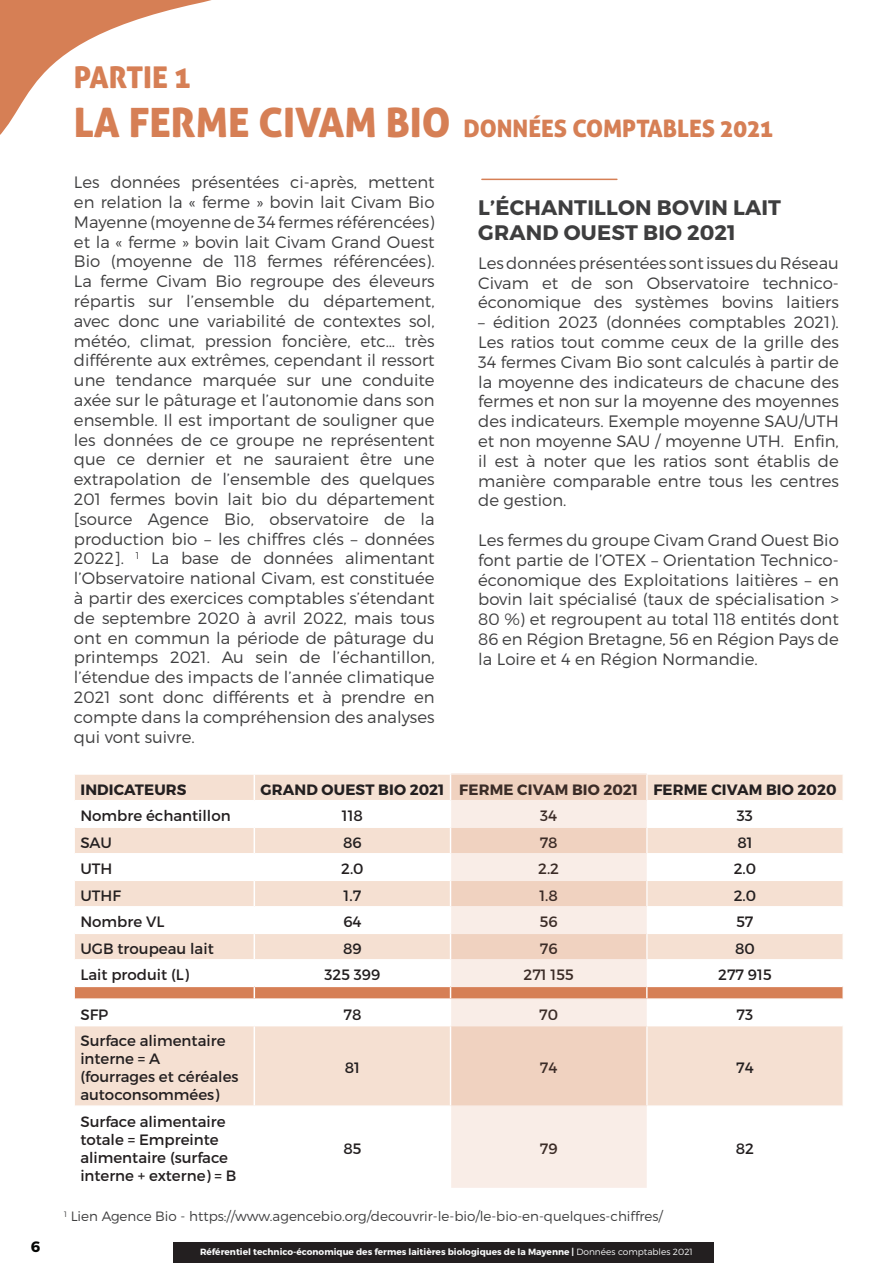
<style>
.page{position:relative;width:893px;height:1263px;background:#fff}
.page>*{position:absolute;margin:0;border:0;box-sizing:border-box;transform-origin:0 0}
.t1{font:30px "Aller Display";color:#d67f55}
.t2{font:24px "Aller Display";color:#d67f55}
.t3{font:700 21px/25.2px "Montserrat";letter-spacing:.01em;color:#3e3e3f}
.t4{font:300 16.5px/19.8px "Montserrat";color:#3e3e3f;text-align:justify}
.t5{font:15px/18px "Montserrat";color:#231f20}
.t6{font:700 15px "Montserrat";letter-spacing:.01em;color:#231f20}
.t7{font:700 15px "Montserrat";color:#040503}
.t8{font:300 13.5px "Montserrat";color:#3e3e3f}
.t9{font:700 9px "Montserrat";color:#f9fafa}
.s1{font-size:40.5px}
.s2{font-weight:300}
</style>
<div class="page">
<svg style="left:0;top:0;width:212px;height:135px"></svg>
<div style="left:173px;top:1242px;width:541px;height:21px;background:#231f20"></div>
<div style="left:75px;top:1026px;width:768px;height:79px;background:#f5e0d2"></div>
<svg style="left:74px;top:774px;width:769px;height:225px"></svg>
<hr style="left:647px;top:998px;width:196px;height:2px;background:#fff">
<hr style="left:254px;top:1026px;width:1px;height:79px;background:#fff">
<hr style="left:450px;top:1026px;width:1px;height:79px;background:#fff">
<hr style="left:646px;top:1026px;width:2px;height:79px;background:#fff">
<hr style="left:482px;top:179px;width:135px;height:1px;background:#d67f55">
<svg style="left:451px;top:773px;width:196px;height:415px;background:#f4ded2"></svg>
<p class="t7" style="left:31px;top:1238px;width:11px">6</p>
<h1 class="t1" style="left:74px;top:58px;width:118px">PARTIE 1</h1>
<h2 class="t2" style="left:74px;top:113px;width:700px"><span class="s1">LA FERME CIVAM BIO</span> DONNÉES COMPTABLES 2021</h2>
<p class="t4" style="left:74px;top:172px;width:362px">Les données présentées ci-après, mettent en relation la « ferme » bovin lait Civam Bio Mayenne (moyenne de 34 fermes référencées) et la « ferme » bovin lait Civam Grand Ouest Bio (moyenne de 118 fermes référencées).<br>La ferme Civam Bio regroupe des éleveurs répartis sur l’ensemble du département, avec donc une variabilité de contextes sol, météo, climat, pression foncière, etc… très différente aux extrêmes, cependant il ressort une tendance marquée sur une conduite axée sur le pâturage et l’autonomie dans son ensemble. Il est important de souligner que les données de ce groupe ne représentent que ce dernier et ne sauraient être une extrapolation de l’ensemble des quelques 201 fermes bovin lait bio du département [source Agence Bio, observatoire de la production bio – les chiffres clés – données 2022]. <sup>1</sup> La base de données alimentant l’Observatoire national Civam, est constituée à partir des exercices comptables s’étendant de septembre 2020 à avril 2022, mais tous ont en commun la période de pâturage du printemps 2021. Au sein de l’échantillon, l’étendue des impacts de l’année climatique 2021 sont donc différents et à prendre en compte dans la compréhension des analyses qui vont suivre.</p>
<p class="t3" style="left:478px;top:195px;width:304px">L’ÉCHANTILLON BOVIN LAIT<br>GRAND OUEST BIO 2021</p>
<p class="t4" style="left:478px;top:253px;width:362px">Les données présentées sont issues du Réseau Civam et de son Observatoire technico&shy;économique des systèmes bovins laitiers</p>
<p class="t4" style="left:478px;top:312px;width:362px">– édition 2023 (données comptables 2021).<br>Les ratios tout comme ceux de la grille des 34 fermes Civam Bio sont calculés à partir de la moyenne des indicateurs de chacune des fermes et non sur la moyenne des moyennes des indicateurs. Exemple moyenne SAU/UTH et non moyenne SAU / moyenne UTH. Enfin, il est à noter que les ratios sont établis de manière comparable entre tous les centres de gestion.</p>
<p class="t4" style="left:478px;top:530px;width:362px">Les fermes du groupe Civam Grand Ouest Bio font partie de l’OTEX – Orientation Technico&shy;économique des Exploitations laitières – en bovin lait spécialisé (taux de spécialisation &gt; 80 %) et regroupent au total 118 entités dont 86 en Région Bretagne, 56 en Région Pays de la Loire et 4 en Région Normandie.</p>
<p class="t6" style="left:80px;top:781px;width:108px">INDICATEURS</p>
<p class="t6" style="left:261px;top:781px;width:577px">GRAND OUEST BIO 2021 FERME CIVAM BIO 2021 FERME CIVAM BIO 2020</p>
<p class="t5" style="left:80px;top:807px;width:152px">Nombre échantillon</p>
<p class="t5" style="left:342px;top:807px;width:22px">118</p>
<p class="t5" style="left:540px;top:807px;width:19px">34</p>
<p class="t5" style="left:737px;top:807px;width:18px">33</p>
<p class="t5" style="left:80px;top:833px;width:33px">SAU</p>
<p class="t5" style="left:343px;top:833px;width:20px">86</p>
<p class="t5" style="left:540px;top:833px;width:19px">78</p>
<p class="t5" style="left:737px;top:833px;width:17px">81</p>
<p class="t5" style="left:80px;top:860px;width:34px">UTH</p>
<p class="t5" style="left:341px;top:860px;width:24px">2.0</p>
<p class="t5" style="left:538px;top:860px;width:22px">2.2</p>
<p class="t5" style="left:734px;top:860px;width:24px">2.0</p>
<p class="t5" style="left:80px;top:886px;width:42px">UTHF</p>
<p class="t5" style="left:344px;top:886px;width:19px">1.7</p>
<p class="t5" style="left:539px;top:886px;width:20px">1.8</p>
<p class="t5" style="left:734px;top:886px;width:24px">2.0</p>
<p class="t5" style="left:80px;top:913px;width:86px">Nombre VL</p>
<p class="t5" style="left:343px;top:913px;width:20px">64</p>
<p class="t5" style="left:540px;top:913px;width:19px">56</p>
<p class="t5" style="left:736px;top:913px;width:19px">57</p>
<p class="t5" style="left:80px;top:939px;width:135px">UGB troupeau lait</p>
<p class="t5" style="left:343px;top:939px;width:20px">89</p>
<p class="t5" style="left:540px;top:939px;width:19px">76</p>
<p class="t5" style="left:735px;top:939px;width:21px">80</p>
<p class="t5" style="left:80px;top:966px;width:110px">Lait produit (L)</p>
<p class="t5" style="left:324px;top:966px;width:57px">325 399</p>
<p class="t5" style="left:524px;top:966px;width:52px">271 155</p>
<p class="t5" style="left:718px;top:966px;width:55px">277 915</p>
<p class="t5" style="left:80px;top:1005px;width:30px">SFP</p>
<p class="t5" style="left:343px;top:1005px;width:19px">78</p>
<p class="t5" style="left:539px;top:1005px;width:20px">70</p>
<p class="t5" style="left:737px;top:1005px;width:18px">73</p>
<p class="t5" style="left:80px;top:1032px;width:160px">Surface alimentaire interne = A (fourrages et céréales autoconsommées)</p>
<p class="t5" style="left:345px;top:1059px;width:17px">81</p>
<p class="t5" style="left:540px;top:1059px;width:19px">74</p>
<p class="t5" style="left:736px;top:1059px;width:19px">74</p>
<p class="t5" style="left:80px;top:1112px;width:158px">Surface alimentaire totale = Empreinte alimentaire (surface interne + externe) = B</p>
<p class="t5" style="left:343px;top:1139px;width:20px">85</p>
<p class="t5" style="left:540px;top:1139px;width:19px">79</p>
<p class="t5" style="left:736px;top:1139px;width:20px">82</p>
<p class="t8" style="left:64px;top:1208px;width:600px"><sup>1</sup> Lien Agence Bio - https://www.agencebio.org/decouvrir-le-bio/le-bio-en-quelques-chiffres/</p>
<p class="t9" style="left:200px;top:1247px;width:494px">Référentiel technico-économique des fermes laitières biologiques de la Mayenne | <span class="s2">Données comptables 2021</span></p>
</div>
